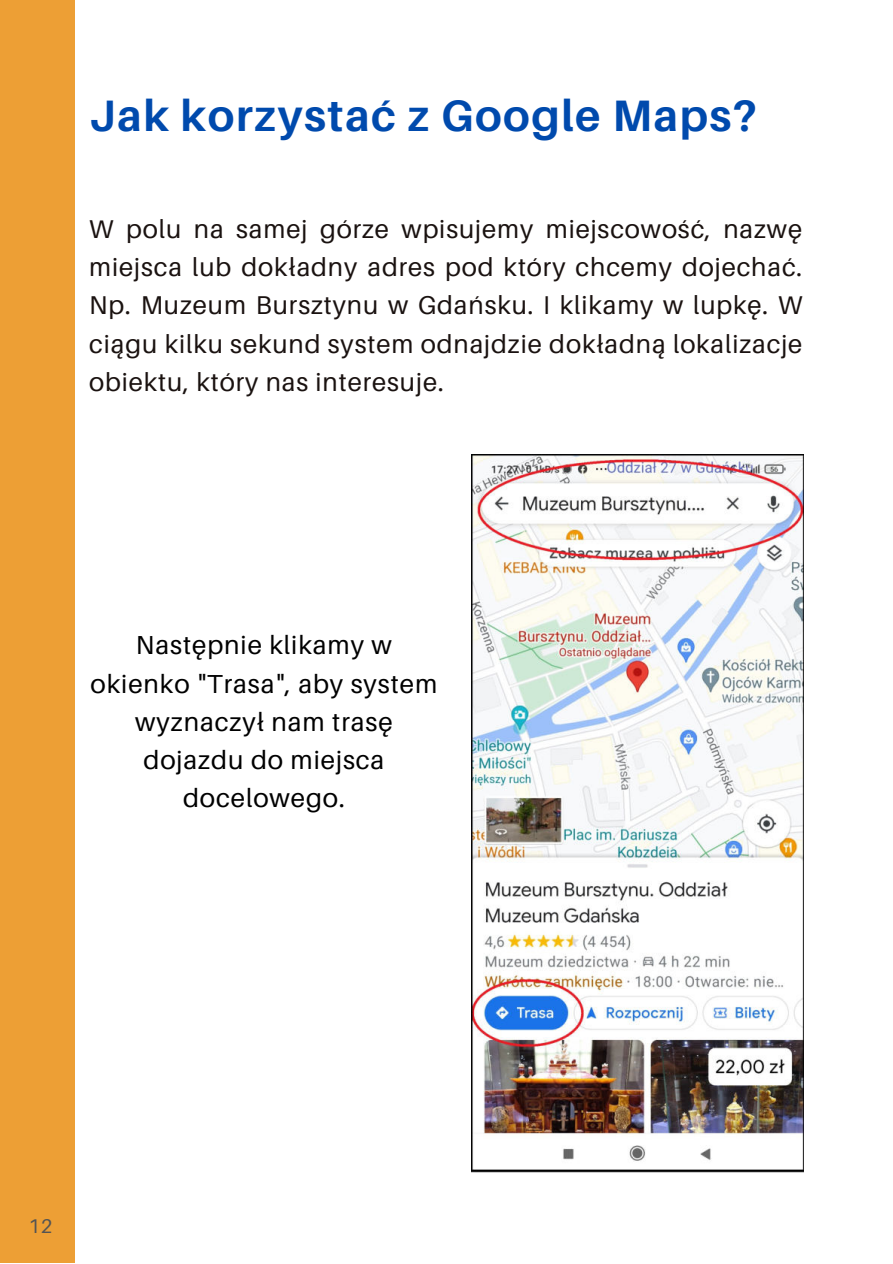
<style>
.page{position:relative;width:893px;height:1264px;background:#fff}
.page>*{position:absolute;margin:0;border:0;box-sizing:border-box;transform-origin:0 0}
.t1{font:700 43.95px "Aileron";letter-spacing:.035em;color:#004aad}
.t2{font:25.95px/38.2px "Aileron";letter-spacing:.035em;color:#000;text-align:center}
.t3{font:25.8px/38.2px "Aileron";letter-spacing:.035em;color:#1a1210;text-align:justify}
.t4{font:19.8px "Aileron";color:#545454}
</style>
<div class="page">
<div style="left:0;top:0;width:74px;height:1262px;background:#ed9f35"></div>
<img style="left:471px;top:454px;width:332px;height:718px">
<h1 class="t1" style="left:89px;top:91px;width:669px">Jak korzystać z Google Maps?</h1>
<p class="t3" style="left:89px;top:210px;width:714px">W polu na samej górze wpisujemy miejscowość, nazwę miejsca lub dokładny adres pod który chcemy dojechać.<br>Np. Muzeum Bursztynu w Gdańsku. I klikamy w lupkę. W ciągu kilku sekund system odnajdzie dokładną lokalizacje obiektu, który nas interesuje.</p>
<p class="t2" style="left:91px;top:626px;width:348px">Następnie klikamy w okienko "Trasa", aby system wyznaczył nam trasę dojazdu do miejsca docelowego.</p>
<p class="t4" style="left:29px;top:1215px;width:25px">12</p>
</div>
